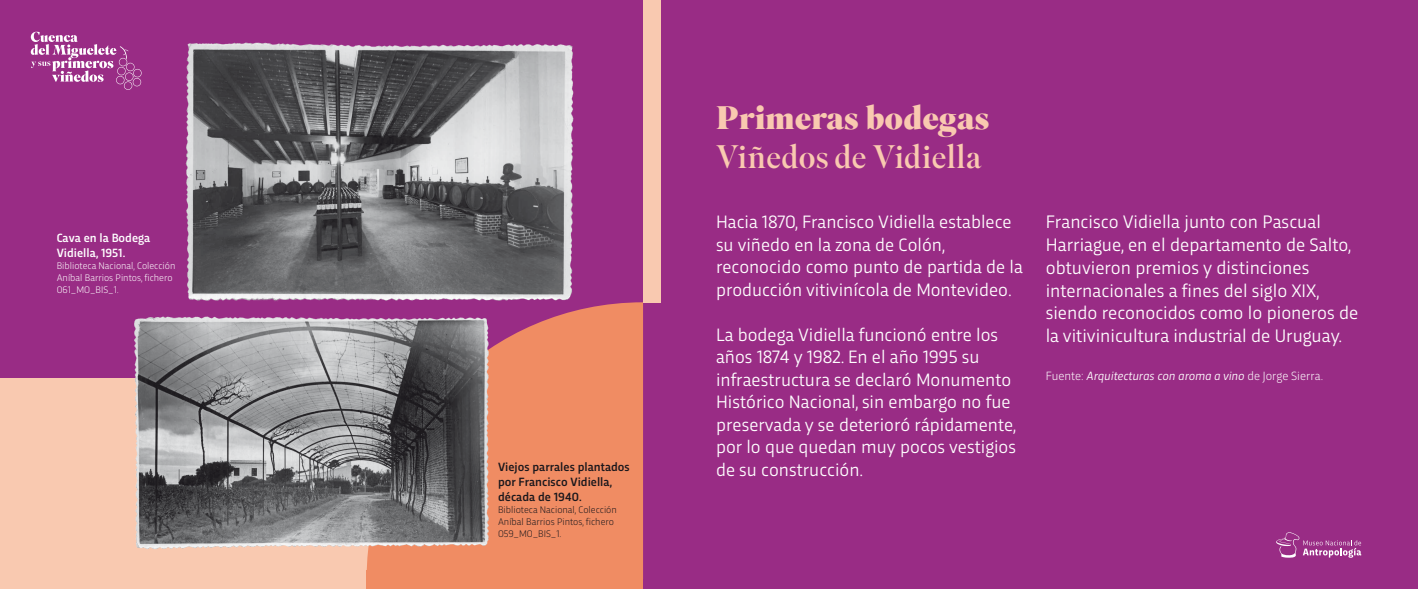
<style>
.page{position:relative;width:1418px;height:589px;background:#fff}
.page>*{position:absolute;margin:0;border:0;box-sizing:border-box;transform-origin:0 0}
.t1{font:32.5px "Superior Title";color:#f9c9b0}
.t2{font:900 32.5px "Superior Title";color:#f9c9b0}
.t3{font:18.95px/22.7px "Trasandina";color:#fff}
.t4{font:18.75px/22.5px "Trasandina";color:#fff}
.t5{font:500 12.5px/15px "Trasandina";color:#1a171c}
.t6{font:italic 12.5px "Trasandina";color:#fff}
.t7{font:500 12.5px/15px "Trasandina";color:#fff}
.t8{font:300 10px/12px "Trasandina";color:#1a171c}
.t9{font:300 10px/12px "Trasandina";color:#fff}
.s1{font-weight:300;font-style:normal}
</style>
<div class="page">
<div style="left:0;top:377px;width:702px;height:211px;background:#f9c9b0"></div>
<div style="left:0;top:0;width:702px;height:377px;background:#992c85"></div>
<div style="left:643px;top:0;width:774px;height:588px;background:#992c85"></div>
<div style="left:366px;top:570px;width:277px;height:18px;background:#f08c63"></div>
<div style="left:643px;top:0;width:17px;height:302px;background:#f9c9b0"></div>
<svg style="left:366px;top:302px;width:277px;height:268px;background:#e98465"></svg>
<svg style="left:1276px;top:532px;width:85px;height:26px"></svg>
<svg style="left:31px;top:32px;width:111px;height:58px"></svg>
<img style="left:128px;top:312px;width:366px;height:239px">
<img style="left:185px;top:42px;width:389px;height:259px">
<p class="t7" style="left:57px;top:229px;width:95px">Cava en la Bodega<br>Vidiella, 1951.</p>
<p class="t9" style="left:57px;top:258px;width:120px">Biblioteca Nacional, Colección<br>Aníbal Barrios Pintos, fichero<br>061_MO_BIS_1.</p>
<p class="t5" style="left:498px;top:457px;width:133px">Viejos parrales plantados por Francisco Vidiella, década de 1940.</p>
<p class="t8" style="left:498px;top:502px;width:120px">Biblioteca Nacional, Colección<br>Aníbal Barrios Pintos, fichero<br>059_MO_BIS_1.</p>
<h1 class="t2" style="left:716px;top:97px;width:275px">Primeras bodegas</h1>
<h1 class="t1" style="left:716px;top:137px;width:267px">Viñedos de Vidiella</h1>
<p class="t4" style="left:716px;top:209px;width:308px">Hacia 1870, Francisco Vidiella establece su viñedo en la zona de Colón, reconocido como punto de partida de la producción vitivinícola de Montevideo.</p>
<p class="t4" style="left:716px;top:321px;width:302px">La bodega Vidiella funcionó entre los años 1874 y 1982. En el año 1995 su infraestructura se declaró Monumento Histórico Nacional, sin embargo no fue preservada y se deterioró rápidamente, por lo que quedan muy pocos vestigios de su construcción.</p>
<p class="t3" style="left:1045px;top:209px;width:314px">Francisco Vidiella junto con Pascual Harriague, en el departamento de Salto, obtuvieron premios y distinciones internacionales a fines del siglo XIX, siendo reconocidos como lo pioneros de la vitivinicultura industrial de Uruguay.</p>
<p class="t6" style="left:1045px;top:366px;width:279px"><span class="s1">Fuente:</span> Arquitecturas con aroma a vino <span class="s1">de Jorge Sierra.</span></p>
</div>
